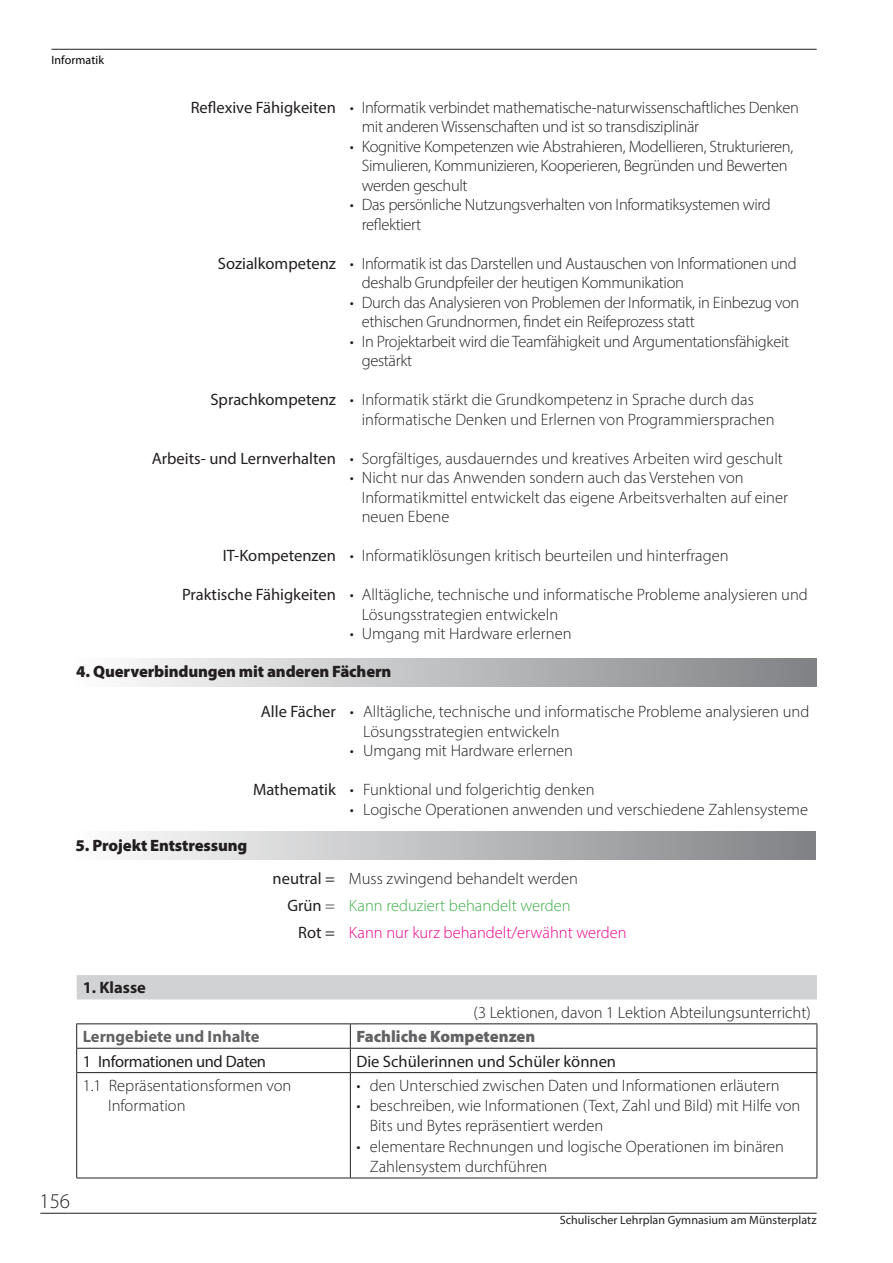
<style>
.page{position:relative;width:893px;height:1263px;background:#fff}
.page>*{position:absolute;margin:0;border:0;box-sizing:border-box;transform-origin:0 0}
.t1{font:300 21px "Myriad Pro";color:#231f20}
.t2{font:300 16.5px/19.5px "Myriad Pro";color:#231f20}
.t3{font:300 16.5px/19.5px "Myriad Pro";letter-spacing:-.02em;color:#231f20}
.t4{font:16.5px/27px "Myriad Pro";color:#231f20;text-align:right}
.t5{font:900 16.5px "Myriad Pro";letter-spacing:-.01em;color:#231f20}
.t6{font:300 16.5px "Myriad Pro";color:#ed028c}
.t7{font:300 16.5px "Myriad Pro";color:#40ae49}
.t8{font:16.5px "Myriad Pro";letter-spacing:-.02em;color:#231f20}
.t9{font:700 16.5px "Myriad Pro";color:#636366}
.t10{font:900 16.5px "Myriad Pro";color:#636366}
.t11{font:700 16.5px "Myriad Pro";color:#231f20}
.t12{font:12px "Myriad Pro";letter-spacing:.005em;color:#231f20}
.t13{font:12px "Myriad Pro";letter-spacing:.005em;color:#000}
.s1{font-weight:300}
</style>
<div class="page">
<hr style="left:40px;top:1213px;width:777px;height:1px;background:#231f20">
<hr style="left:51px;top:49px;width:766px;height:1px;background:#231f20">
<div style="left:76px;top:658px;width:741px;height:28px;background:linear-gradient(to right,#fefefd,#7f8285)"></div>
<div style="left:76px;top:831px;width:740px;height:29px;background:linear-gradient(to right,#fefdfd,#808285)"></div>
<div style="left:77px;top:975px;width:740px;height:24px;background:#d1d2d4"></div>
<svg style="left:350px;top:1024px;width:1px;height:48px"></svg>
<hr style="left:76px;top:1072px;width:274px;height:1px;background:#231f20">
<hr style="left:76px;top:1073px;width:1px;height:104px;background:#231f20">
<hr style="left:350px;top:1072px;width:467px;height:1px;background:#231f20">
<hr style="left:350px;top:1073px;width:1px;height:104px;background:#231f20">
<hr style="left:816px;top:1073px;width:1px;height:104px;background:#231f20">
<hr style="left:76px;top:1177px;width:274px;height:1px;background:#231f20">
<hr style="left:350px;top:1177px;width:467px;height:1px;background:#231f20">
<hr style="left:76px;top:1023px;width:274px;height:1px;background:#231f20">
<svg style="left:76px;top:1024px;width:1px;height:48px"></svg>
<hr style="left:350px;top:1023px;width:467px;height:1px;background:#231f20">
<svg style="left:816px;top:1024px;width:1px;height:48px"></svg>
<hr style="left:76px;top:1048px;width:274px;height:1px;background:#231f20">
<hr style="left:350px;top:1048px;width:467px;height:1px;background:#231f20">
<p class="t13" style="left:51px;top:52px;width:54px">Informatik</p>
<p class="t4" style="left:191px;top:93px;width:147px">Reflexive Fähigkeiten</p>
<p class="t4" style="left:218px;top:249px;width:120px">Sozialkompetenz</p>
<p class="t4" style="left:210px;top:386px;width:127px">Sprachkompetenz</p>
<p class="t4" style="left:152px;top:444px;width:186px">Arbeits- und Lernverhalten</p>
<p class="t4" style="left:223px;top:542px;width:114px">IT-Kompetenzen</p>
<p class="t4" style="left:182px;top:581px;width:155px">Praktische Fähigkeiten</p>
<p class="t3" style="left:362px;top:97px;width:439px;text-indent:-12px">• Informatik verbindet mathematische-naturwissenschaftliches Denken mit anderen Wissenschaften und ist so transdisziplinär</p>
<p class="t3" style="left:362px;top:136px;width:433px;text-indent:-12px">• Kognitive Kompetenzen wie Abstrahieren, Modellieren, Strukturieren,<br>Simulieren, Kommunizieren, Kooperieren, Begründen und Bewerten werden geschult</p>
<p class="t3" style="left:362px;top:195px;width:411px;text-indent:-12px">• Das persönliche Nutzungsverhalten von Informatiksystemen wird reflektiert</p>
<p class="t3" style="left:362px;top:253px;width:436px;text-indent:-12px">• Informatik ist das Darstellen und Austauschen von Informationen und deshalb Grundpfeiler der heutigen Kommunikation</p>
<p class="t3" style="left:362px;top:292px;width:439px;text-indent:-12px">• Durch das Analysieren von Problemen der Informatik, in Einbezug von ethischen Grundnormen, findet ein Reifeprozess statt</p>
<p class="t3" style="left:362px;top:331px;width:429px;text-indent:-12px">• In Projektarbeit wird die Teamfähigkeit und Argumentationsfähigkeit gestärkt</p>
<p class="t2" style="left:362px;top:390px;width:414px;text-indent:-12px">• Informatik stärkt die Grundkompetenz in Sprache durch das informatische Denken und Erlernen von Programmiersprachen</p>
<p class="t2" style="left:350px;top:448px;width:435px">• Sorgfältiges, ausdauerndes und kreatives Arbeiten wird geschult</p>
<p class="t2" style="left:362px;top:468px;width:428px;text-indent:-12px">• Nicht nur das Anwenden sondern auch das Verstehen von<br>Informatikmittel entwickelt das eigene Arbeitsverhalten auf einer neuen Ebene</p>
<p class="t2" style="left:350px;top:546px;width:380px">• Informatiklösungen kritisch beurteilen und hinterfragen</p>
<p class="t2" style="left:362px;top:585px;width:448px;text-indent:-12px">• Alltägliche, technische und informatische Probleme analysieren und<br>Lösungsstrategien entwickeln</p>
<p class="t2" style="left:350px;top:624px;width:223px">• Umgang mit Hardware erlernen</p>
<p class="t5" style="left:76px;top:660px;width:317px">4. Querverbindungen mit anderen Fächern</p>
<p class="t4" style="left:261px;top:698px;width:77px">Alle Fächer</p>
<p class="t4" style="left:253px;top:776px;width:84px">Mathematik</p>
<p class="t5" style="left:75px;top:834px;width:173px">5. Projekt Entstressung</p>
<p class="t4" style="left:273px;top:865px;width:64px">neutral =<br>Grün <span class="s1">=<br></span>Rot =</p>
<p class="t2" style="left:363px;top:702px;width:448px;text-indent:-13px">• Alltägliche, technische und informatische Probleme analysieren und<br>Lösungsstrategien entwickeln</p>
<p class="t2" style="left:350px;top:741px;width:225px">• Umgang mit Hardware erlernen</p>
<p class="t2" style="left:350px;top:780px;width:246px">• Funktional und folgerichtig denken</p>
<p class="t2" style="left:350px;top:799px;width:460px">• Logische Operationen anwenden und verschiedene Zahlensysteme</p>
<p class="t2" style="left:349px;top:869px;width:231px">Muss zwingend behandelt werden</p>
<p class="t7" style="left:349px;top:896px;width:223px">Kann reduziert behandelt werden</p>
<p class="t6" style="left:349px;top:923px;width:279px">Kann nur kurz behandelt/erwähnt werden</p>
<p class="t11" style="left:83px;top:977px;width:65px">1. Klasse</p>
<p class="t2" style="left:474px;top:1002px;width:339px">(3 Lektionen, davon 1 Lektion Abteilungsunterricht)</p>
<p class="t1" style="left:39px;top:1188px;width:32px">156</p>
<p class="t9" style="left:83px;top:1026px;width:178px">Lerngebiete und Inhalte</p>
<p class="t10" style="left:356px;top:1026px;width:180px">Fachliche Kompetenzen</p>
<p class="t8" style="left:83px;top:1051px;width:185px">1 Informationen und Daten</p>
<p class="t4" style="left:356px;top:1047px;width:261px">Die Schülerinnen und Schüler können</p>
<p class="t2" style="left:108px;top:1075px;width:185px;line-height:20.2px;text-indent:-25px">1.1 Repräsentationsformen von<br>Information</p>
<p class="t2" style="left:356px;top:1075px;width:425px">• den Unterschied zwischen Daten und Informationen erläutern</p>
<p class="t2" style="left:370px;top:1095px;width:432px;line-height:20.2px;text-indent:-13px">• beschreiben, wie Informationen (Text, Zahl und Bild) mit Hilfe von<br>Bits und Bytes repräsentiert werden</p>
<p class="t2" style="left:370px;top:1136px;width:416px;line-height:20.2px;text-indent:-13px">• elementare Rechnungen und logische Operationen im binären<br>Zahlensystem durchführen</p>
<p class="t12" style="left:560px;top:1213px;width:258px">Schulischer Lehrplan Gymnasium am Münsterplatz</p>
</div>
